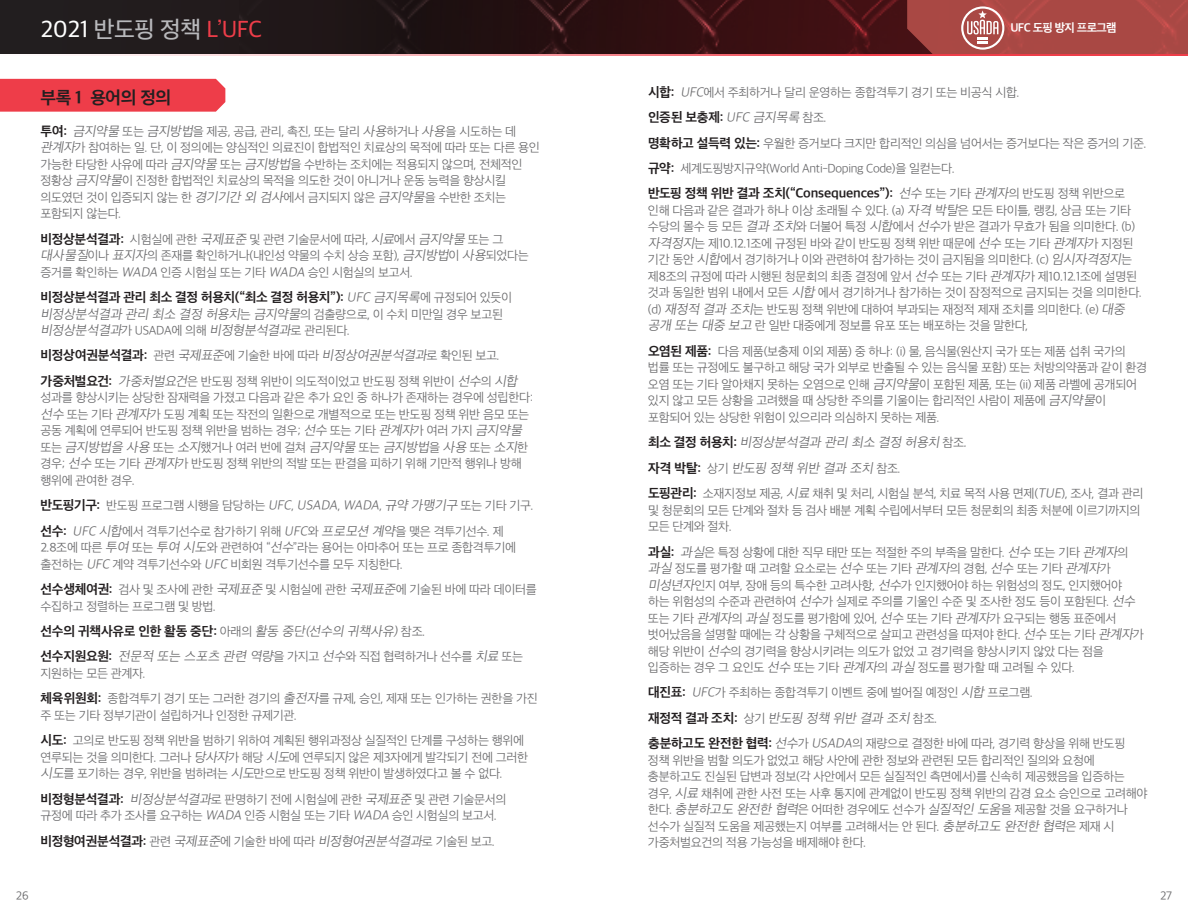
<style>
.page{position:relative;width:1188px;height:918px;background:#fff}
.page>*{position:absolute;margin:0;border:0;box-sizing:border-box;transform-origin:0 0}
.t1{font:500 24px "Apple SD Gothic Neo";letter-spacing:-.02em;color:#b8b8bb}
.t2{font:700 18px "Apple SD Gothic Neo";letter-spacing:-.02em;color:#231f20}
.t3{font:700 13.5px/16.5px "Apple SD Gothic Neo";letter-spacing:-.02em;color:#231f20}
.t4{font:italic 300 13.5px/25.3px "Apple SD Gothic Neo";color:#68686a}
.t5{font:300 12.75px/16.5px "Apple SD Gothic Neo";letter-spacing:-.025em;color:#68686a}
.t6{font:700 12px "Apple SD Gothic Neo";letter-spacing:-.05em;color:#fff}
.t7{font:300 12px "Apple SD Gothic Neo";color:#68686a}
.s1{color:#fff}
.s2{color:#ee3d49}
.s3{font-weight:700;font-size:13.5px;color:#231f20}
.s4{font-style:italic;font-size:13.5px}
.s5{font-weight:300;font-style:italic;color:#68686a}
.s6{font-weight:300;font-size:12.75px;color:#68686a}
.s7{font-style:normal;font-size:12.75px}
.s8{font-weight:700;font-style:normal;color:#231f20}
</style>
<div class="page">
<svg style="left:0;top:0;width:907px;height:54px;background:#2a1416"></svg>
<svg style="left:907px;top:0;width:281px;height:54px;background:#ab4e4a"></svg>
<div style="left:0;top:79px;width:225px;height:33px;background:#ee3d49"></div>
<h1 class="t1" style="left:40px;top:16px;width:223px"><span class="s1">2021</span> 반도핑 정책 <span class="s2">L’UFC</span></h1>
<p class="t6" style="left:1010px;top:21px;width:108px">UFC 도핑 방지 프로그램</p>
<h2 class="t2" style="left:40px;top:87px;width:132px">부록 1 용어의 정의</h2>
<p class="t5" style="left:40px;top:124px;width:501px"><span class="s3">투여:</span> <span class="s4">금지약물</span> 또는 <span class="s4">금지방법</span>을 제공, 공급, 관리, 촉진, 또는 달리 <span class="s4">사용</span>하거나 <span class="s4">사용</span>을 시도하는 데 <span class="s4">관계자</span>가 참여하는 일. 단, 이 정의에는 양심적인 의료진이 합법적인 치료상의 목적에 따라 또는 다른 용인 가능한 타당한 사유에 따라 <span class="s4">금지약물</span> 또는 <span class="s4">금지방법</span>을 수반하는 조치에는 적용되지 않으며, 전체적인 정황상 <span class="s4">금지약물</span>이 진정한 합법적인 치료상의 목적을 의도한 것이 아니거나 운동 능력을 향상시킬 의도였던 것이 입증되지 않는 한 <span class="s4">경기기간 외 검사</span>에서 금지되지 않은 <span class="s4">금지약물</span>을 수반한 조치는 포함되지 않는다.</p>
<p class="t5" style="left:40px;top:232px;width:490px"><span class="s3">비정상분석결과:</span> 시험실에 관한 <span class="s4">국제표준</span> 및 관련 기술문서에 따라, <span class="s4">시료</span>에서 <span class="s4">금지약물</span> 또는 그 <span class="s4">대사물질</span>이나 <span class="s4">표지자</span>의 존재를 확인하거나(내인성 약물의 수치 상승 포함), <span class="s4">금지방법</span>이 <span class="s4">사용</span>되었다는 증거를 확인하는 <span class="s4">WADA</span> 인증 시험실 또는 기타 <span class="s4">WADA</span> 승인 시험실의 보고서.</p>
<p class="t3" style="left:40px;top:290px;width:473px">비정상분석결과 관리 최소 결정 허용치(“최소 결정 허용치”): <span class="s5">UFC 금지목록</span><span class="s6">에 규정되어 있듯이 </span><span class="s5">비정상분석결과 관리 최소 결정 허용치</span><span class="s6">는</span> <span class="s5">금지약물</span><span class="s6">의 검 출 량으 로, 이 수 치 미 만 일 경 우 보 고 된</span></p>
<p class="t5" style="left:40px;top:319px;width:481px;line-height:25.3px"><span class="s4">비정상분석결과</span>가 U S A D A 에 의 해 <span class="s4">비정형분석결과</span>로 관 리 된 다.<br><span class="s3">비정상여권분석결과:</span> 관련 <span class="s4">국제표준</span>에 기술한 바에 따라 <span class="s4">비정상여권분석결과</span>로 확인된 보고. <span class="s3">가중처벌요건:</span> <span class="s4">가중처벌요건</span>은 반도핑 정책 위반이 의도적이었고 반도핑 정책 위반이 <span class="s4">선수</span>의 <span class="s4">시합</span></p>
<p class="t5" style="left:40px;top:390px;width:494px">성과를 향상시키는 상당한 잠재력을 가졌고 다음과 같은 추가 요인 중 하나가 존재하는 경우에 성립한다: <span class="s4">선수</span> 또는 기타 <span class="s4">관계자</span>가 도핑 계획 또는 작전의 일환으로 개별적으로 또는 반도핑 정책 위반 음모 또는 공동 계획에 연루되어 반도핑 정책 위반을 범하는 경우; <span class="s4">선수</span> 또는 기타 <span class="s4">관계자</span>가 여러 가지 <span class="s4">금지약물</span></p>
<p class="t4" style="left:41px;top:435px;width:489px"><span class="s7">또 는</span> 금지방법을 사용 <span class="s7">또 는</span> 소지<span class="s7">했 거 나 여 러 번 에 걸 쳐</span> 금지약물 <span class="s7">또 는</span> 금지방법<span class="s7">을</span> 사용 <span class="s7">또 는</span> 소지<span class="s7">한</span></p>
<p class="t5" style="left:41px;top:456px;width:483px">경우; <span class="s4">선수</span> 또는 기타 <span class="s4">관계자</span>가 반도핑 정책 위반의 적발 또는 판결을 피하기 위해 기만적 행위나 방해 행위에 관여한 경우.</p>
<p class="t5" style="left:40px;top:494px;width:495px;line-height:25.3px"><span class="s3">반도핑기구:</span> 반도핑 프로그램 시행을 담당하는 <span class="s4">UFC</span>, <span class="s4">USADA</span>, <span class="s4">WADA</span>, <span class="s4">규약가맹기구</span> 또는 기타 기구. <span class="s3">선수:</span> <span class="s4">UFC시합</span>에서 격투기선수로 참가하기 위해 <span class="s4">UFC</span>와 <span class="s4">프로모션 계약</span>을 맺은 격투기선수. 제</p>
<p class="t5" style="left:40px;top:540px;width:477px">2.8조에 따른 <span class="s4">투여</span> 또는 <span class="s4">투여 시도</span>와 관련하여 “<span class="s4">선수</span>”라는 용어는 아마추어 또는 프로 종합격투기에 출전하는 <span class="s4">UFC</span> 계약 격투기선수와 <span class="s4">UFC</span> 비회원 격투기선수를 모두 지칭한다.</p>
<p class="t5" style="left:40px;top:582px;width:498px"><span class="s3">선수생체여권:</span> 검사 및 조사에 관한 <span class="s4">국제표준</span> 및 시험실에 관한 <span class="s4">국제표준</span>에 기술된 바에 따라 데이터를 수집하고 정렬하는 프로그램 및 방법.</p>
<p class="t3" style="left:40px;top:624px;width:386px">선수의 귀책사유로 인한 활동 중단: <span class="s6">아래의</span> <span class="s5">활동 중단(선수의 귀책사유)</span> <span class="s6">참조.</span></p>
<p class="t5" style="left:40px;top:649px;width:484px"><span class="s3">선수지원요원:</span> <span class="s4">전문적 또는 스포츠 관련 역량</span>을 가지고 <span class="s4">선수</span>와 직접 협력하거나 선수를 <span class="s4">치료</span> 또는 지원하는 모든 관계자.</p>
<p class="t5" style="left:40px;top:691px;width:499px"><span class="s3">체육위원회:</span> 종합격투기 경기 또는 그러한 경기의 <span class="s4">출전자</span>를 규제, 승인, 제재 또는 인가하는 권한을 가진 주 또는 기타 정부기관이 설립하거나 인정한 규제기관.</p>
<p class="t5" style="left:40px;top:733px;width:489px"><span class="s3">시도:</span> 고의로 반도핑 정책 위반을 범하기 위하여 계획된 행위과정상 실질적인 단계를 구성하는 행위에 연루되는 것을 의미한다. 그러나 <span class="s4">당사자</span>가 해당 <span class="s4">시도</span>에 연루되지 않은 제3자에게 발각되기 전에 그러한 <span class="s4">시도</span>를 포기하는 경우, 위반을 범하려는 <span class="s4">시도</span>만으로 반도핑 정책 위반이 발생하였다고 볼 수 없다.</p>
<p class="t5" style="left:40px;top:792px;width:468px"><span class="s3">비정형분석결과:</span> <span class="s4">비정상분석결과</span>로 판명하기 전에 시험실에 관한 <span class="s4">국제표준</span> 및 관련 기술문서의 규정에 따라 추가 조사를 요구하는 <span class="s4">WADA</span> 인증 시험실 또는 기타 <span class="s4">WADA</span> 승인 시험실의 보고서.</p>
<p class="t5" style="left:40px;top:833px;width:456px"><span class="s3">비정형여권분석결과:</span> 관련 <span class="s4">국제표준</span>에 기술한 바에 따라 <span class="s4">비정형여권분석결과</span>로 기술된 보고.</p>
<p class="t5" style="left:648px;top:85px;width:373px"><span class="s3">시합:</span> <span class="s4">UFC</span>에서 주최하거나 달리 운영하는 종합격투기 경기 또는 비공식 시합.</p>
<p class="t3" style="left:648px;top:110px;width:180px">인증된 보충제: <span class="s5">UFC 금지목록</span> <span class="s6">참조.</span></p>
<p class="t5" style="left:648px;top:131px;width:500px;line-height:25.3px"><span class="s3">명확하고 설득력 있는:</span> 우월한 증거보다 크지만 합리적인 의심을 넘어서는 증거보다는 작은 증거의 기준. <span class="s3">규약:</span> 세계도핑방지규약(World Anti-Doping Code)을 일컫는다.</p>
<p class="t3" style="left:648px;top:186px;width:479px">반도핑 정책 위반 결과 조치(“Consequences”): <span class="s5">선수</span> <span class="s6">또는 기타</span> <span class="s5">관계자</span><span class="s6">의 반도핑 정책 위반으로</span></p>
<p class="t5" style="left:648px;top:203px;width:495px">인해 다음과 같은 결과가 하나 이상 초래될 수 있다. (a) <span class="s4">자격 박탈</span>은 모든 타이틀, 랭킹, 상금 또는 기타 수당의 몰수 등 모든 <span class="s4">결과 조치</span>와 더불어 특정 <span class="s4">시합</span>에서 <span class="s4">선수</span>가 받은 결과가 무효가 됨을 의미한다. (b) <span class="s4">자격정지</span>는 제10.12.1조에 규정된 바와 같이 반도핑 정책 위반 때문에 <span class="s4">선수</span> 또는 기타 <span class="s4">관계자</span>가 지정된 기간 동안 <span class="s4">시합</span>에서 경기하거나 이와 관련하여 참가하는 것이 금지됨을 의미한다. (c) <span class="s4">임시자격정지</span>는 제8조의 규정에 따라 시행된 청문회의 최종 결정에 앞서 <span class="s4">선수</span> 또는 기타 <span class="s4">관계자</span>가 제10.12.1조에 설명된 것과 동일한 범위 내에서 모든 <span class="s4">시합</span> 에서 경기하거나 참가하는 것이 잠정적으로 금지되는 것을 의미한다. (d) <span class="s4">재정적 결과 조치</span>는 반도핑 정책 위반에 대하여 부과되는 재정적 제재 조치를 의미한다. (e) <span class="s4">대중 공개 또는 대중 보고</span> 란 일반 대중에게 정보를 유포 또는 배포하는 것을 말한다,</p>
<p class="t5" style="left:648px;top:344px;width:501px"><span class="s3">오염된 제품:</span> 다음 제품(보충제 이외 제품) 중 하나: (i) 물, 음식물(원산지 국가 또는 제품 섭취 국가의 법률 또는 규정에도 불구하고 해당 국가 외부로 반출될 수 있는 음식물 포함) 또는 처방의약품과 같이 환경 오염 또는 기타 알아채지 못하는 오염으로 인해 <span class="s4">금지약물</span>이 포함된 제품, 또는 (ii) 제품 라벨에 공개되어 있지 않고 모든 상황을 고려했을 때 상당한 주의를 기울이는 합리적인 사람이 제품에 <span class="s4">금지약물</span>이 포함되어 있는 상당한 위험이 있으리라 의심하지 못하는 제품.</p>
<p class="t4" style="left:648px;top:431px;width:323px"><span class="s8">최 소 결 정 허 용치:</span> 비정상분석결과 관리 최소 결정 허용치 <span class="s7">참조</span> . <span class="s8">자격 박탈:</span> <span class="s7">상기</span> 반도핑 정책 위반 결과 조치 <span class="s7">참조.</span></p>
<p class="t5" style="left:648px;top:486px;width:497px"><span class="s3">도핑관리:</span> 소재지정보 제공, <span class="s4">시료</span> 채취 및 처리, 시험실 분석, 치료 목적 사용 면제(<span class="s4">TUE</span>), 조사, 결과 관리 및 청문회의 모든 단계와 절차 등 검사 배분 계획 수립에서부터 모든 청문회의 최종 처분에 이르기까지의 모든 단계와 절차.</p>
<p class="t5" style="left:648px;top:544px;width:497px"><span class="s3">과실:</span> <span class="s4">과실</span>은 특정 상황에 대한 직무 태만 또는 적절한 주의 부족을 말한다. <span class="s4">선수</span> 또는 기타 <span class="s4">관계자</span>의 <span class="s4">과실</span> 정도를 평가할 때 고려할 요소로는 <span class="s4">선수</span> 또는 기타 <span class="s4">관계자</span>의 경험, <span class="s4">선수</span> 또는 기타 <span class="s4">관계자</span>가 <span class="s4">미성년자</span>인지 여부, 장애 등의 특수한 고려사항, <span class="s4">선수</span>가 인지했어야 하는 위험성의 정도, 인지했어야 하는 위험성의 수준과 관련하여 <span class="s4">선수</span>가 실제로 주의를 기울인 수준 및 조사한 정도 등이 포함된다. <span class="s4">선수 </span>또는 기타 <span class="s4">관계자</span>의 <span class="s4">과실</span> 정도를 평가함에 있어, <span class="s4">선수</span> 또는 기타 <span class="s4">관계자</span>가 요구되는 행동 표준에서 벗어났음을 설명할 때에는 각 상황을 구체적으로 살피고 관련성을 따져야 한다. <span class="s4">선수</span> 또는 기타 <span class="s4">관계자</span>가 해당 위반이 <span class="s4">선수</span>의 경기력을 향상시키려는 의도가 없었 고 경기력을 향상시키지 않았 다는 점을 입증하는 경우 그 요인도 <span class="s4">선수</span> 또는 기타 <span class="s4">관계자</span>의 <span class="s4">과실</span> 정도를 평가할 때 고려될 수 있다.</p>
<p class="t5" style="left:648px;top:685px;width:386px"><span class="s3">대진표:</span> <span class="s4">UFC</span>가 주최하는 종합격투기 이벤트 중에 벌어질 예정인 <span class="s4">시합</span> 프로그램.</p>
<p class="t4" style="left:648px;top:706px;width:291px"><span class="s8">재정적 결과 조치:</span> <span class="s7">상기</span> 반도핑 정책 위반 결과 조치 <span class="s7">참조.</span></p>
<p class="t5" style="left:648px;top:736px;width:501px"><span class="s3">충분하고도 완전한 협력:</span> <span class="s4">선수</span>가 <span class="s4">USADA</span>의 재량으로 결정한 바에 따라, 경기력 향상을 위해 반도핑 정책 위반을 범할 의도가 없었고 해당 사안에 관한 정보와 관련된 모든 합리적인 질의와 요청에 충분하고도 진실된 답변과 정보(각 사안에서 모든 실질적인 측면에서)를 신속히 제공했음을 입증하는 경우, <span class="s4">시료</span> 채취에 관한 사전 또는 사후 통지에 관계없이 반도핑 정책 위반의 감경 요소 승인으로 고려해야 한다. <span class="s4">충분하고도 완전한 협력</span>은 어떠한 경우에도 선수가 <span class="s4">실질적인 도움</span>을 제공할 것을 요구하거나 선수가 실질적 도움을 제공했는지 여부를 고려해서는 안 된다. <span class="s4">충분하고도 완전한 협력</span>은 제재 시 가중처벌요건의 적용 가능성을 배제해야 한다.</p>
<p class="t7" style="left:16px;top:889px;width:14px">26</p>
<p class="t7" style="left:1160px;top:889px;width:13px">27</p>
</div>
